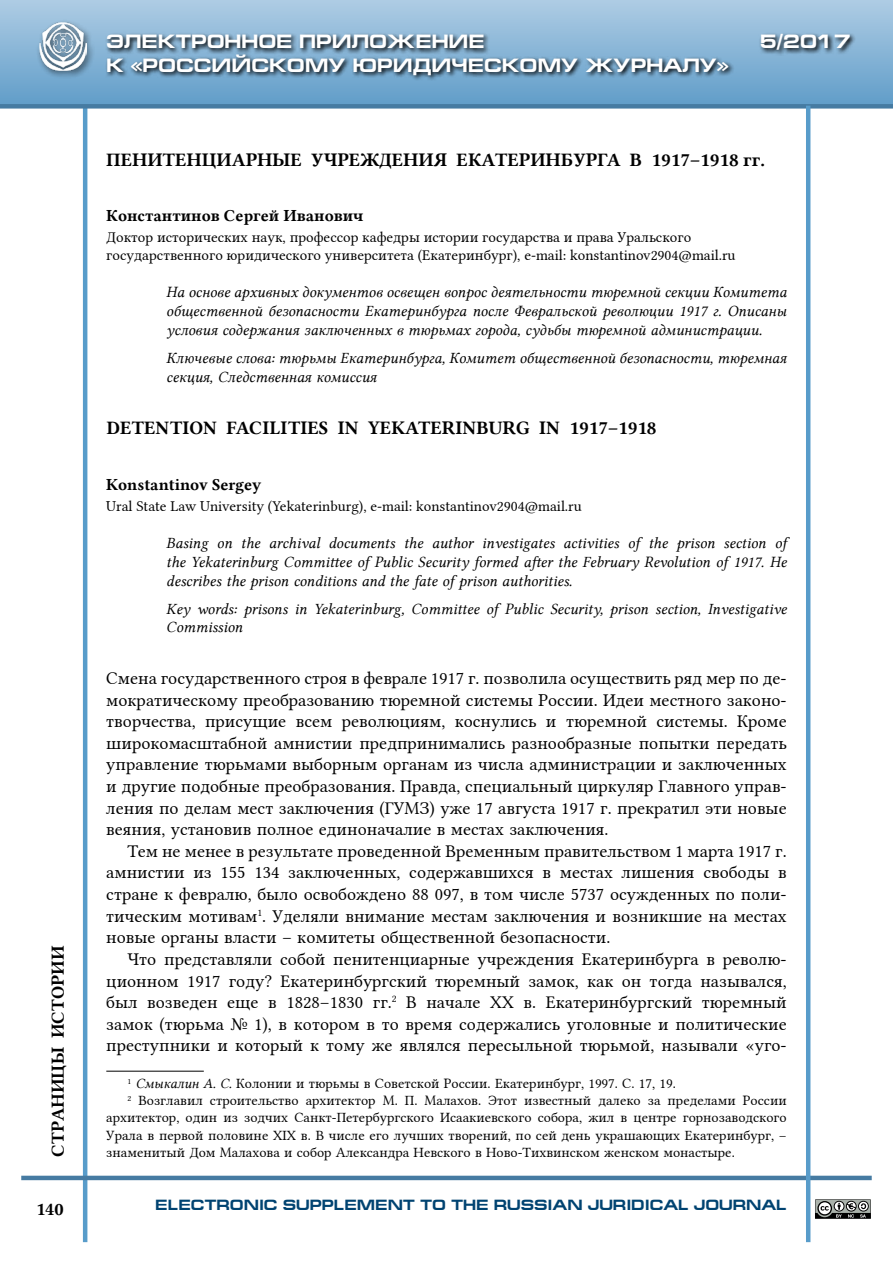
<style>
.page{position:relative;width:893px;height:1263px;background:#fff}
.page>*{position:absolute;margin:0;border:0;box-sizing:border-box;transform-origin:0 0}
.t1{font:700 19.5px "Europe Ext";color:#fff}
.t2{font:18.75px "Lin Libertine B";color:#000}
.t3{font:18px/21.6px "Lin Libertine";color:#000;text-align:justify}
.t4{font:18px "Lin Libertine B";color:#000}
.t5{font:16.5px "Lin Libertine B";color:#000}
.t6{font:15.75px/18.9px "Lin Libertine I";color:#000;text-align:justify}
.t7{font:15px/18px "Lin Libertine";color:#000}
.t8{font:700 15px "Europe Ext";color:#004371}
.t9{font:14.25px "Lin Libertine";color:#000}
.s1{font-family:"Lin Libertine I"}
</style>
<div class="page">
<div style="left:0;top:0;width:893px;height:106px;background:linear-gradient(to bottom,#aecce4,#619dc9)"></div>
<hr style="left:83px;top:106px;width:4px;height:1136px;background:#589cca">
<hr style="left:21px;top:1176px;width:851px;height:4px;background:#467ba2">
<div style="left:0;top:104px;width:893px;height:5px;background:#467ba2"></div>
<div style="left:35px;top:19px;width:60px;height:60px;background:#000;opacity:.63"></div>
<img style="left:39px;top:23px;width:48px;height:47px">
<svg style="left:105px;top:31px;width:751px;height:50px;background:#6b90ac"></svg>
<hr style="left:806px;top:106px;width:4px;height:1136px;background:#589cca">
<svg style="left:815px;top:1199px;width:56px;height:20px"></svg>
<hr style="left:106px;top:1071px;width:98px;height:1px;background:#000">
<p class="t4" style="left:46px;top:1157px;width:213px;rotate:-90deg">СТРАНИЦЫ ИСТОРИИ</p>
<p class="t4" style="left:36px;top:1197px;width:29px">140</p>
<p class="t1" style="left:106px;top:31px;width:380px">ЭЛЕКТРОННОЕ ПРИЛОЖЕНИЕ</p>
<p class="t1" style="left:760px;top:31px;width:92px">5/2017</p>
<p class="t1" style="left:106px;top:54px;width:624px">К «РОССИЙСКОМУ ЮРИДИЧЕСКОМУ ЖУРНАЛУ»</p>
<p class="t2" style="left:106px;top:147px;width:660px">ПЕНИТЕНЦИАРНЫЕ УЧРЕЖДЕНИЯ ЕКАТЕРИНБУРГА В 1917–1918 гг.</p>
<p class="t5" style="left:106px;top:205px;width:259px">Константинов Сергей Иванович</p>
<p class="t7" style="left:106px;top:227px;width:631px">Доктор исторических наук, профессор кафедры истории государства и права Уральского государственного юридического университета (Екатеринбург), e-mail: konstantinov2904@mail.ru</p>
<p class="t6" style="left:166px;top:283px;width:622px">На основе архивных документов освещен вопрос деятельности тюремной секции Комитета общественной безопасности Екатеринбурга после Февральской революции 1917 г. Описаны условия содержания заключенных в тюрьмах города, судьбы тюремной администрации.</p>
<p class="t6" style="left:166px;top:349px;width:622px">Ключевые слова: тюрьмы Екатеринбурга, Комитет общественной безопасности, тюремная секция, Следственная комиссия</p>
<p class="t2" style="left:106px;top:415px;width:552px">DETENTION FACILITIES IN YEKATERINBURG IN 1917–1918</p>
<p class="t5" style="left:106px;top:473px;width:156px">Konstantinov Sergey</p>
<p class="t7" style="left:106px;top:495px;width:477px">Ural State Law University (Yekaterinburg), e-mail: konstantinov2904@mail.ru</p>
<p class="t6" style="left:166px;top:534px;width:622px">Basing on the archival documents the author investigates activities of the prison section of the Yekaterinburg Committee of Public Security formed after the February Revolution of 1917. He describes the prison conditions and the fate of prison authorities.</p>
<p class="t6" style="left:166px;top:599px;width:622px">Key words: prisons in Yekaterinburg, Committee of Public Security, prison section, Investigative<br>Commission</p>
<p class="t3" style="left:106px;top:665px;width:682px">Смена государственного строя в феврале 1917 г. позволила осуществить ряд мер по де&shy;мократическому преобразованию тюремной системы России. Идеи местного законо&shy;творчества, присущие всем революциям, коснулись и тюремной системы. Кроме широкомасштабной амнистии предпринимались разнообразные попытки передать управление тюрьмами выборным органам из числа администрации и заключенных и другие подобные преобразования. Правда, специальный циркуляр Главного управ&shy;ления по делам мест заключения (ГУМЗ) уже 17 августа 1917 г. прекратил эти новые веяния, установив полное единоначалие в местах заключения.</p>
<p class="t3" style="left:106px;top:838px;width:682px;text-indent:21px">Тем не менее в результате проведенной Временным правительством 1 марта 1917 г. амнистии из 155 134 заключенных, содержавшихся в местах лишения свободы в стране к февралю, было освобождено 88 097, в том числе 5737 осужденных по поли&shy;тическим мотивам<sup>1</sup>. Уделяли внимание местам заключения и возникшие на местах новые органы власти – комитеты общественной безопасности.</p>
<p class="t3" style="left:106px;top:946px;width:682px;text-indent:21px">Что представляли собой пенитенциарные учреждения Екатеринбурга в револю&shy;ционном 1917 году? Екатеринбургский тюремный замок, как он тогда назывался, был возведен еще в 1828–1830 гг.<sup>2</sup> В начале ХХ в. Екатеринбургский тюремный замок (тюрьма № 1), в котором в то время содержались уголовные и политические преступники и который к тому же являлся пересыльной тюрьмой, называли «уго-</p>
<p class="t9" style="left:128px;top:1072px;width:550px"><sup>1</sup> <span class="s1">Смыкалин А. С.</span> Колонии и тюрьмы в Советской России. Екатеринбург, 1997. С. 17, 19.</p>
<p class="t9" style="left:128px;top:1089px;width:661px"><sup>2</sup> Возглавил строительство архитектор М. П. Малахов. Этот известный далеко за пределами России</p>
<p class="t9" style="left:106px;top:1106px;width:682px">архитектор, один из зодчих Санкт-Петербургского Исаакиевского собора, жил в центре горнозаводского</p>
<p class="t9" style="left:106px;top:1123px;width:682px">Урала в первой половине ХIХ в. В числе его лучших творений, по сей день украшающих Екатеринбург, –</p>
<p class="t9" style="left:106px;top:1141px;width:630px">знаменитый Дом Малахова и собор Александра Невского в Ново-Тихвинском женском монастыре.</p>
<p class="t8" style="left:155px;top:1196px;width:633px">ELECTRONIC SUPPLEMENT TO THE RUSSIAN JURIDICAL JOURNAL</p>
</div>
